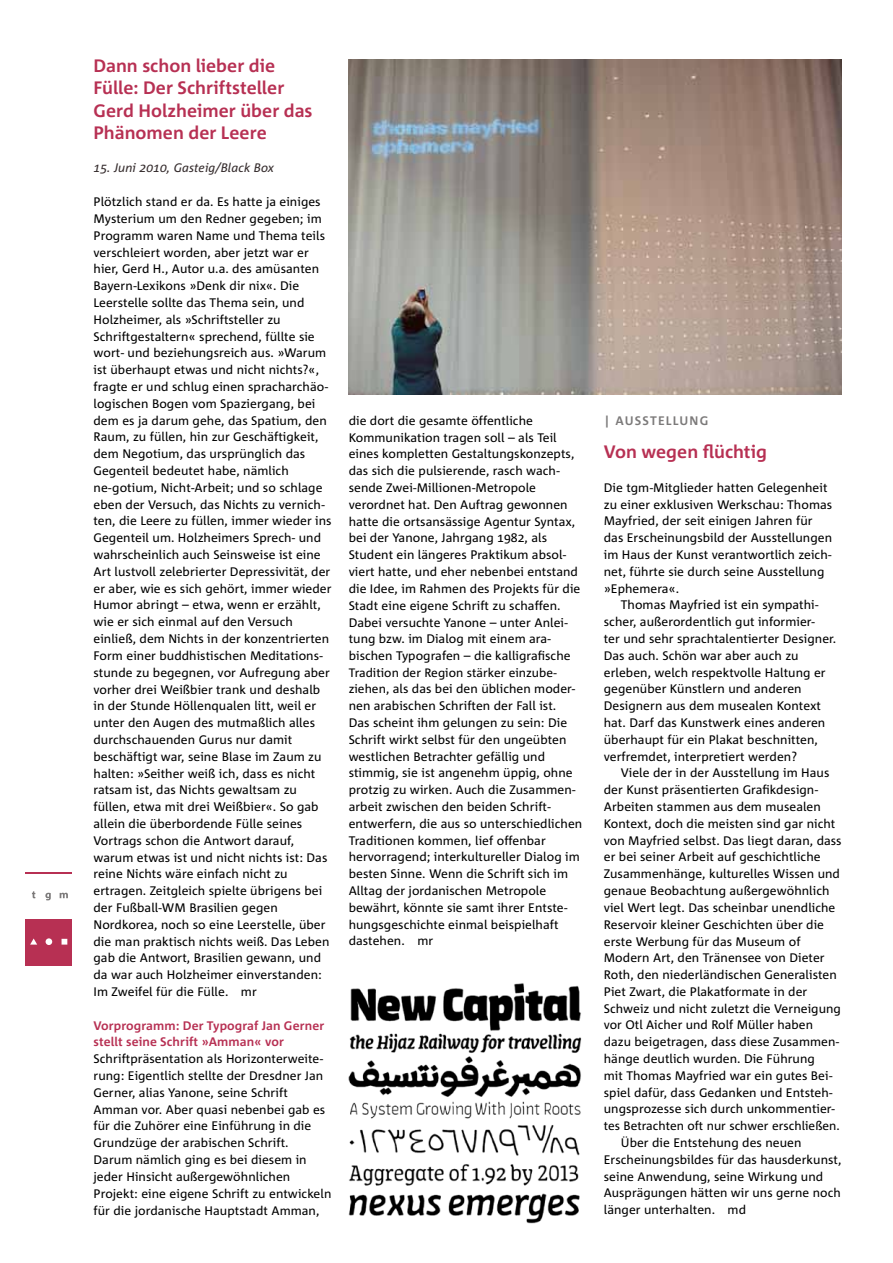
<style>
.page{position:relative;width:893px;height:1263px;background:#fff}
.page>*{position:absolute;margin:0;border:0;box-sizing:border-box;transform-origin:0 0}
.t1{font:700 18px/22.5px "Corpid";color:#b73053}
.t2{font:12.3px/16.8px "Corpid";letter-spacing:.005em;color:#000}
.t3{font:700 12.3px/16.8px "Corpid";letter-spacing:.01em;color:#b73053}
.t4{font:italic 12.3px "Corpid";letter-spacing:.005em;color:#372e2f}
.t5{font:700 12.3px "Corpid";color:#7c7a7a}
.t6{font:12.15px "Corpid";letter-spacing:.005em;color:#000}
.s1{font-size:12.15px}
</style>
<div class="page">
<img style="left:349px;top:60px;width:493px;height:334px">
<img style="left:348px;top:983px;width:234px;height:241px">
<div style="left:26px;top:919px;width:46px;height:46px;background:#b73053"></div>
<hr style="left:26px;top:872px;width:46px;height:2px;background:#b73053">
<svg style="left:30px;top:938px;width:7px;height:7px"></svg>
<div style="left:46px;top:938px;width:6px;height:7px;background:#fff;border-radius:50%"></div>
<svg style="left:62px;top:939px;width:5px;height:6px"></svg>
<svg style="left:45px;top:893px;width:6px;height:7px"></svg>
<svg style="left:32px;top:891px;width:3px;height:7px"></svg>
<svg style="left:60px;top:893px;width:8px;height:5px"></svg>
<h1 class="t1" style="left:94px;top:54px;width:221px">Dann schon lieber die<br>Fülle: Der Schriftsteller<br>Gerd Holzheimer über das<br>Phänomen der Leere</h1>
<p class="t4" style="left:94px;top:161px;width:182px">15. Juni 2010, Gasteig/Black Box</p>
<p class="t2" style="left:94px;top:194px;width:240px">Plötzlich stand er da. Es hatte ja einiges Mysterium um den Redner gegeben; im Programm waren Name und Thema teils verschleiert worden, aber jetzt war er hier, Gerd H., Autor u.a. des amüsanten Bayern-Lexikons »Denk dir nix«. Die Leerstelle sollte das Thema sein, und Holzheimer, als »Schriftsteller zu Schriftgestaltern« sprechend, füllte sie wort- und beziehungsreich aus. »Warum ist überhaupt etwas und nicht nichts?«, fragte er und schlug einen spracharchäo&shy;logischen Bogen vom Spaziergang, bei dem es ja darum gehe, das Spatium, den Raum, zu füllen, hin zur Geschäftigkeit, dem Negotium, das ursprünglich das Gegenteil bedeutet habe, nämlich ne-gotium, Nicht-Arbeit; und so schlage eben der Versuch, das Nichts zu vernich&shy;ten, die Leere zu füllen, immer wieder ins Gegenteil um. Holzheimers Sprech- und wahrscheinlich auch Seinsweise ist eine Art lustvoll zelebrierter Depressivität, der er aber, wie es sich gehört, immer wieder Humor abringt – etwa, wenn er erzählt, wie er sich einmal auf den Versuch einließ, dem Nichts in der konzentrierten Form einer buddhistischen Meditations&shy;stunde zu begegnen, vor Aufregung aber vorher drei Weißbier trank und deshalb in der Stunde Höllenqualen litt, weil er unter den Augen des mutmaßlich alles durchschauenden Gurus nur damit beschäftigt war, seine Blase im Zaum zu halten: »Seither weiß ich, dass es nicht ratsam ist, das Nichts gewaltsam zu füllen, etwa mit drei Weißbier«. So gab allein die überbordende Fülle seines Vortrags schon die Antwort darauf, warum etwas ist und nicht nichts ist: Das reine Nichts wäre einfach nicht zu ertragen. Zeitgleich spielte übrigens bei der Fußball-WM Brasilien gegen Nordkorea, noch so eine Leerstelle, über die man praktisch nichts weiß. Das Leben gab die Antwort, Brasilien gewann, und da war auch Holzheimer einverstanden:<br>Im Zweifel für die Fülle. mr</p>
<p class="t3" style="left:94px;top:1017px;width:232px">Vorprogramm: Der Typograf Jan Gerner stellt seine Schrift »Amman« vor</p>
<p class="t2" style="left:94px;top:1051px;width:239px">Schriftpräsentation als Horizonterweite&shy;rung: Eigentlich stellte der Dresdner Jan Gerner, alias Yanone, seine Schrift Amman vor. Aber quasi nebenbei gab es für die Zuhörer eine Einführung in die Grundzüge der arabischen Schrift.<br>Darum nämlich ging es bei diesem in jeder Hinsicht außergewöhnlichen Projekt: eine eigene Schrift zu entwickeln für die jordanische Hauptstadt Amman,</p>
<p class="t2" style="left:349px;top:412px;width:233px">die dort die gesamte öffentliche Kommunikation tragen soll – als Teil eines kompletten Gestaltungskonzepts, das sich die pulsierende, rasch wach&shy;sende Zwei-Millionen-Metropole verordnet hat. Den Auftrag gewonnen hatte die ortsansässige Agentur Syntax, bei der Yanone, Jahrgang 1982, als Student ein längeres Praktikum absol&shy;viert hatte, und eher nebenbei entstand die Idee, im Rahmen des Projekts für die Stadt eine eigene Schrift zu schaffen.<br>Dabei versuchte Yanone – unter Anlei&shy;tung bzw. im Dialog mit einem ara&shy;bischen Typografen – die kalligrafische</p>
<p class="t6" style="left:349px;top:666px;width:210px">Tradition der Region stärker einzube-</p>
<p class="t2" style="left:349px;top:681px;width:235px"><span class="s1">ziehen,</span> als das bei den üblichen moder&shy;nen arabischen Schriften der Fall ist.<br>Das scheint ihm gelungen zu sein: Die Schrift wirkt selbst für den ungeübten westlichen Betrachter gefällig und stimmig, sie ist angenehm üppig, ohne protzig zu wirken. Auch die Zusammen&shy;arbeit zwischen den beiden Schrift&shy;entwerfern, die aus so unterschiedlichen Traditionen kommen, lief offenbar hervorragend; interkultureller Dialog im besten Sinne. Wenn die Schrift sich im Alltag der jordanischen Metropole bewährt, könnte sie samt ihrer Entste&shy;hungsgeschichte einmal beispielhaft dastehen. mr</p>
<p class="t5" style="left:604px;top:414px;width:31px">| Ausstellung</p>
<h1 class="t1" style="left:604px;top:441px;width:165px">Von wegen flüchtig</h1>
<p class="t2" style="left:604px;top:479px;width:230px">Die tgm-Mitglieder hatten Gelegenheit zu einer exklusiven Werkschau: Thomas Mayfried, der seit einigen Jahren für das Erscheinungsbild der Ausstellungen im Haus der Kunst verantwortlich zeich&shy;net, führte sie durch seine Ausstellung »Ephemera«.</p>
<p class="t2" style="left:604px;top:597px;width:234px;text-indent:17px">Thomas Mayfried ist ein sympathi&shy;scher, außerordentlich gut informier-<br>ter und sehr sprachtalentierter Designer.<br>Das auch. Schön war aber auch zu erleben, welch respektvolle Haltung er gegenüber Künstlern und anderen Designern aus dem musealen Kontext hat. Darf das Kunstwerk eines anderen überhaupt für ein Plakat beschnitten, verfremdet, interpretiert werden?</p>
<p class="t2" style="left:604px;top:765px;width:239px;text-indent:17px">Viele der in der Ausstellung im Haus der Kunst präsentierten Grafikdesign-Arbeiten stammen aus dem musealen Kontext, doch die meisten sind gar nicht von Mayfried selbst. Das liegt daran, dass er bei seiner Arbeit auf geschichtliche Zusammenhänge, kulturelles Wissen und genaue Beobachtung außergewöhnlich viel Wert legt. Das scheinbar unendliche Reservoir kleiner Geschichten über die erste Werbung für das Museum of Modern Art, den Tränensee von Dieter Roth, den niederländischen Generalisten Piet Zwart, die Plakatformate in der Schweiz und nicht zuletzt die Verneigung vor Otl Aicher und Rolf Müller haben dazu beigetragen, dass diese Zusammen&shy;hänge deutlich wurden. Die Führung<br>mit Thomas Mayfried war ein gutes Bei&shy;spiel dafür, dass Gedanken und Entsteh&shy;ungsprozesse sich durch unkommentier-</p>
<p class="t6" style="left:604px;top:1119px;width:238px">tes Betrachten oft nur schwer erschließen.</p>
<p class="t2" style="left:604px;top:1134px;width:239px;text-indent:17px">Über die Entstehung des neuen Erscheinungsbildes für das hausderkunst, seine Anwendung, seine Wirkung und Ausprägungen hätten wir uns gerne noch länger unterhalten. md</p>
</div>
